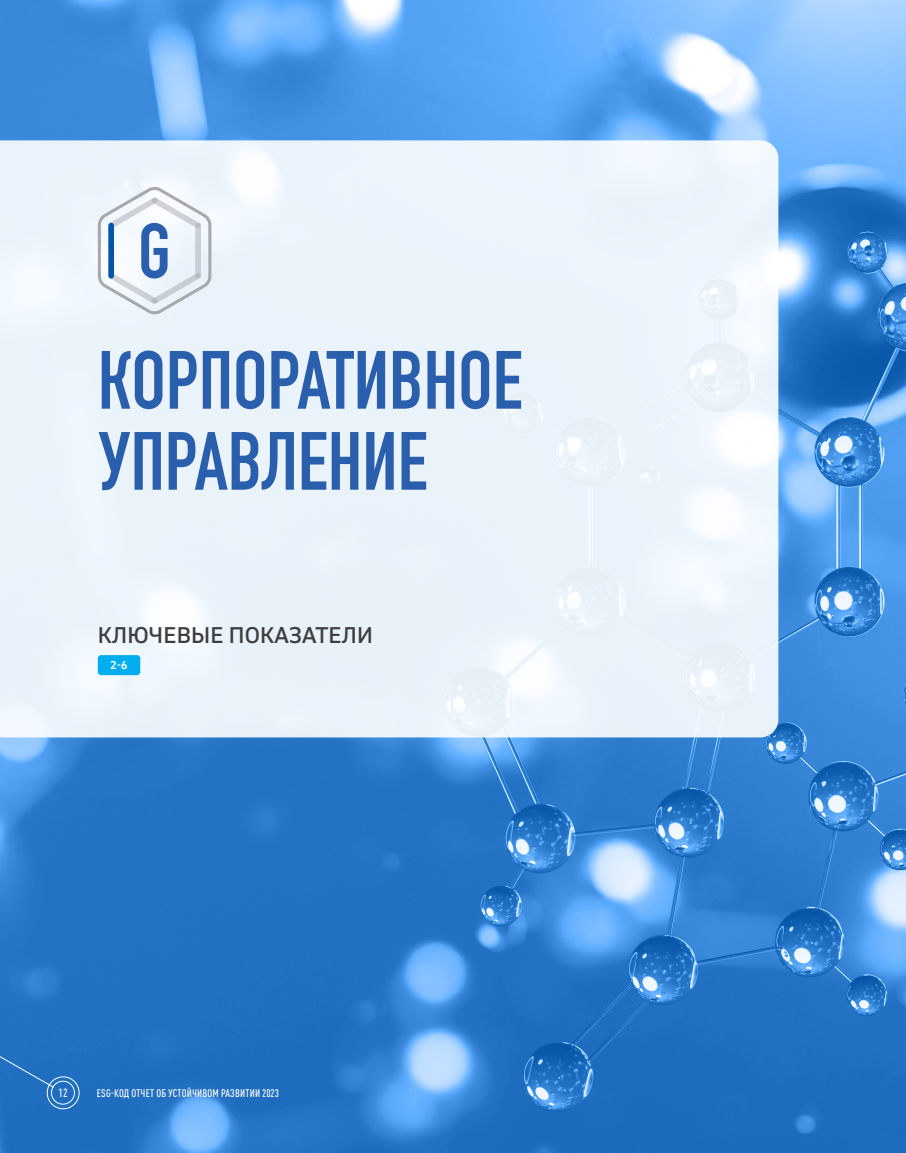
<style>
.page{position:relative;width:906px;height:1153px;background:#fff}
.page>*{position:absolute;margin:0;border:0;box-sizing:border-box;transform-origin:0 0}
.t1{font:700 81px/81px "DIN Condensed";color:#2a5fad}
.t2{font:700 76.8px "DIN Condensed";color:#2a5fad}
.t3{font:500 21px "November LCG";letter-spacing:.01em;color:#3e3e3f}
.t4{font:500 condensed 11.85px "DIN Pro";color:#fff}
.t5{font:500 condensed 10.95px "DIN Pro";letter-spacing:.02em;color:#fff}
.t6{font:700 10.5px "November LCG";color:#fff}
</style>
<div class="page">
<img style="left:0;top:0;width:906px;height:1152px">
<div style="left:0;top:140px;width:778px;height:597px;background:#eaf2fb"></div>
<svg style="left:98px;top:655px;width:42px;height:20px"></svg>
<svg style="left:96px;top:184px;width:117px;height:133px"></svg>
<div style="left:108px;top:225px;width:6px;height:51px;background:#0554a5"></div>
<div style="left:47px;top:1076px;width:32px;height:32px;border:1px solid #fff;border-radius:50%"></div>
<svg style="left:0;top:1050px;width:75px;height:54px"></svg>
<h2 class="t2" style="left:138px;top:199px;width:34px">G</h2>
<h1 class="t1" style="left:98px;top:339px;width:426px">КОРПОРАТИВНОЕ<br>УПРАВЛЕНИЕ</h1>
<h3 class="t3" style="left:98px;top:618px;width:276px">КЛЮЧЕВЫЕ ПОКАЗАТЕЛИ</h3>
<p class="t6" style="left:111px;top:656px;width:18px">2-6</p>
<p class="t4" style="left:59px;top:1083px;width:11px">12</p>
<p class="t5" style="left:97px;top:1084px;width:183px">ESG-КОД ОТЧЕТ ОБ УСТОЙЧИВОМ РАЗВИТИИ 2023</p>
</div>
